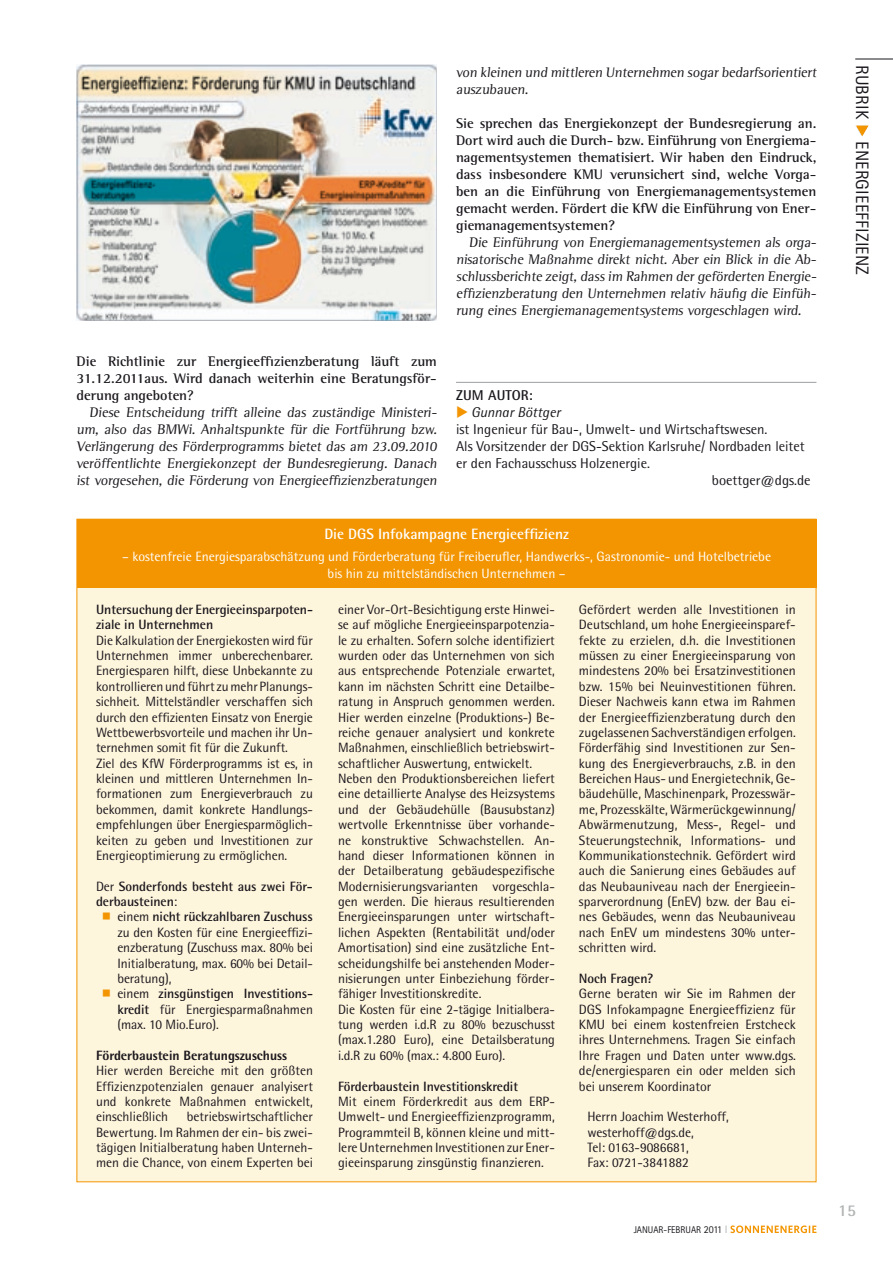
<style>
.page{position:relative;width:893px;height:1263px;background:#fff}
.page>*{position:absolute;margin:0;border:0;box-sizing:border-box;transform-origin:0 0}
.t1{font:18px "Rotis Sans Serif Std";letter-spacing:.01em;color:#1a171c}
.t2{font:700 16.5px "Rotis Semi Sans Std";color:#b1b3b4}
.t3{font:700 15px "Rotis Semi Sans Std";color:#fff}
.t4{font:14.25px/17px "Rotis Semi Serif Std";color:#1a171c;text-align:justify}
.t5{font:700 14.25px/17px "Rotis Semi Serif Std";color:#1a171c;text-align:justify}
.t6{font:14.25px "Rotis Semi Sans Std";color:#1a171c}
.t7{font:italic 14.25px "Rotis Semi Sans Std";color:#1a171c}
.t8{font:700 14.25px "Rotis Semi Sans Std";letter-spacing:.01em;color:#1a171c}
.t9{font:13.5px/15.5px "Rotis Semi Sans Std";color:#1a171c;text-align:justify}
.t10{font:13.5px/17.2px "Rotis Semi Sans Std";color:#fff;text-align:center}
.t11{font:700 13.5px/15.5px "Rotis Semi Sans Std";letter-spacing:-.005em;color:#1a171c}
.t12{font:800 13.5px "Rotis Semi Sans Std";letter-spacing:-.005em;color:#1a171c}
.t13{font:10.65px "Rotis Sans Serif Std";color:#1a171c;scale:.95 1}
.t14{font:9.75px "Rotis Sans Serif Std";color:#1a171c;scale:.95 1}
.s1{color:#f39500}
.s2{font-weight:400}
.s3{font-weight:700}
.s4{font-size:10.8px;color:#b1b3b4}
.s5{color:#0076bd}
</style>
<div class="page">
<svg style="left:730px;top:1225px;width:86px;height:8px"></svg>
<hr style="left:855px;top:59px;width:38px;height:1px;background:#1a171c">
<svg style="left:856px;top:125px;width:13px;height:12px"></svg>
<div style="left:77px;top:519px;width:739px;height:663px;background:#fef5dd"></div>
<div style="left:77px;top:519px;width:739px;height:68px;background:#f39500"></div>
<img style="left:77px;top:65px;width:360px;height:256px">
<hr style="left:456px;top:382px;width:360px;height:1px;background:#9d9ea0">
<p class="t5" style="left:77px;top:352px;width:362px">Die Richtlinie zur Energieeffizienzberatung läuft zum 31.12.2011aus. Wird danach weiterhin eine Beratungsför&shy;derung angeboten?</p>
<p class="t4" style="left:77px;top:403px;width:364px;text-indent:13px">Diese Entscheidung trifft alleine das zuständige Ministeri&shy;um, also das BMWi. Anhaltspunkte für die Fortführung bzw.<br>Verlängerung des Förderprogramms bietet das am 23.09.2010 veröffentlichte Energiekonzept der Bundesregierung. Danach ist vorgesehen, die Förderung von Energieeffizienzberatungen</p>
<p class="t4" style="left:456px;top:63px;width:364px">von kleinen und mittleren Unternehmen sogar bedarfsorientiert auszubauen.</p>
<p class="t5" style="left:456px;top:114px;width:362px">Sie sprechen das Energiekonzept der Bundesregierung an.<br>Dort wird auch die Durch- bzw. Einführung von Energiema&shy;nagementsystemen thematisiert. Wir haben den Eindruck, dass insbesondere KMU verunsichert sind, welche Vorga&shy;ben an die Einführung von Energiemanagementsystemen gemacht werden. Fördert die KfW die Einführung von Ener&shy;giemanagementsystemen?</p>
<p class="t4" style="left:456px;top:233px;width:364px;text-indent:13px">Die Einführung von Energiemanagementsystemen als orga&shy;nisatorische Maßnahme direkt nicht. Aber ein Blick in die Ab&shy;schlussberichte zeigt, dass im Rahmen der geförderten Energie&shy;effizienzberatung den Unternehmen relativ häufig die Einfüh&shy;rung eines Energiemanagementsystems vorgeschlagen wird.</p>
<p class="t8" style="left:456px;top:386px;width:78px">Zum Autor:</p>
<p class="t7" style="left:456px;top:403px;width:106px"><span class="s1">◆</span> Gunnar Böttger</p>
<p class="t6" style="left:456px;top:420px;width:313px">ist Ingenieur für Bau-, U mwelt- und Wirtschaftswesen.</p>
<p class="t6" style="left:456px;top:438px;width:350px">Als Vorsitzender der DGS-Sektion Karlsruhe/ Nordbaden leitet</p>
<p class="t6" style="left:456px;top:455px;width:195px">er den Fachausschuss Holzenergie.</p>
<p class="t6" style="left:712px;top:472px;width:100px">boettger@dgs.de</p>
<p class="t3" style="left:324px;top:525px;width:246px">Die DGS Infokampagne Energieeffizienz</p>
<p class="t10" style="left:122px;top:547px;width:650px">– kostenfreie Energiesparabschätzung und Förderberatung für Freiberufler, Handwerks-, Gastronomie- und Hotelbetriebe bis hin zu mittelständischen U nternehmen –</p>
<p class="t9" style="left:579px;top:601px;width:218px">Gefördert werden alle Investitionen in Deutschland, um hohe Energieeinsparef&shy;fekte zu erzielen, d.h. die Investitionen müssen zu einer Energieeinsparung von mindestens 20% bei Ersatzinvestitionen bzw. 15% bei Neuinvestitionen führen.<br>Dieser Nachweis kann etwa im Rahmen der Energieeffizienzberatung durch den zugelassenen Sachverständigen erfolgen.<br>Förderfähig sind Investitionen zur Sen&shy;kung des Energieverbrauchs, z.B. in den Bereichen Haus- und Energietechnik, Ge&shy;bäudehülle, Maschinenpark, Prozesswär&shy;me, Prozesskälte, Wärmerückgewinnung/ Abwärmenutzung, Mess-, Regel- und Steuerungstechnik, Informations- und Kommunikationstechnik. Gefördert wird auch die Sanierung eines Gebäudes auf das Neubauniveau nach der Energieein&shy;sparverordnung (EnEV) bzw. der Bau ei&shy;nes Gebäudes, wenn das Neubauniveau nach EnEV um mindestens 30% unter&shy;schritten wird.</p>
<p class="t11" style="left:579px;top:970px;width:76px">Noch Fragen?</p>
<p class="t9" style="left:579px;top:986px;width:218px">Gerne beraten wir Sie im Rahmen der DGS Infokampagne Energieeffizienz für KMU bei einem kostenfreien Erstcheck ihres U nternehmens. Tragen Sie einfach Ihre Fragen und Daten unter www.dgs. de/energiesparen ein oder melden sich bei unserem Koordinator</p>
<p class="t9" style="left:587px;top:1109px;width:143px;text-align:left">Herrn Joachim Westerhoff, westerhoff@dgs.de,<br>Tel: 0163-9086681,<br>Fax: 0721-3841882</p>
<p class="t9" style="left:338px;top:601px;width:218px;text-align:left">einer Vor-Ort-Besichtigung erste Hinwei&shy;se auf mögliche Energieeinsparpotenzia&shy;le zu erhalten. Sofern solche identifiziert wurden oder das U nternehmen von sich aus entsprechende Potenziale erwartet, kann im nächsten Schritt eine Detailbe&shy;ratung in Anspruch genommen werden.<br>Hier werden einzelne (Produktions-) Be&shy;reiche genauer analysiert und konkrete Maßnahmen, einschließlich betriebswirt&shy;schaftlicher Auswertung, entwickelt.<br>Neben den Produktionsbereichen liefert eine detaillierte Analyse des Heizsystems und der Gebäudehülle (Bausubstanz) wertvolle Erkenntnisse über vorhande&shy;ne konstruktive Schwachstellen. An&shy;hand dieser Informationen können in der Detailberatung gebäudespezifische Modernisierungsvarianten vorgeschla&shy;gen werden. Die hieraus resultierenden Energieeinsparungen unter wirtschaft&shy;lichen Aspekten (Rentabilität und/oder Amortisation) sind eine zusätzliche Ent&shy;scheidungshilfe bei anstehenden Moder&shy;nisierungen unter Einbeziehung förder&shy;fähiger Investitionskredite.<br>Die Kosten für eine 2-tägige Initialbera&shy;tung werden i.d.R zu 80% bezuschusst (max.1.280 Euro), eine Detailsberatung i.d.R zu 60% (max.: 4.800 Euro).</p>
<p class="t11" style="left:338px;top:1078px;width:181px">Förderbaustein Investitionskredit</p>
<p class="t9" style="left:338px;top:1093px;width:218px">Mit einem Förderkredit aus dem ERP-U mwelt- und Energieeffizienzprogramm, Programmteil B, können kleine und mitt&shy;lere U nternehmen Investitionen zur Ener&shy;gieeinsparung zinsgünstig finanzieren.</p>
<p class="t11" style="left:96px;top:601px;width:218px">Untersuchung der Energieeinsparpoten&shy;ziale in Unternehmen</p>
<p class="t9" style="left:96px;top:632px;width:218px;text-align:left">Die Kalkulation der Energiekosten wird für U nternehmen immer unberechenbarer.<br>Energiesparen hilft, diese U nbekannte zu kontrollieren und führt zu mehr Planungs&shy;sichheit. Mittelständler verschaffen sich durch den effizienten Einsatz von Energie Wettbewerbsvorteile und machen ihr U n&shy;ternehmen somit fit für die Zukunft.<br>Ziel des KfW Förderprogramms ist es, in kleinen und mittleren U nternehmen In&shy;formationen zum Energieverbrauch zu bekommen, damit konkrete Handlungs&shy;empfehlungen über Energiesparmöglich&shy;keiten zu geben und Investitionen zur Energieoptimierung zu ermöglichen.</p>
<p class="t11" style="left:96px;top:878px;width:218px"><span class="s2">Der</span> Sonderfonds besteht aus zwei För&shy;derbausteinen<span class="s2">:</span></p>
<p class="t9" style="left:117px;top:909px;width:197px;text-align:left">einem <span class="s3">nicht rückzahlbaren Zuschuss </span>zu den Kosten für eine Energieeffizi&shy;enzberatung (Zuschuss max. 80% bei<br>Initialberatung, max. 60% bei Detail&shy;beratung),<br>einem <span class="s3">zinsgünstigen Investitions&shy;kredit</span> für Energiesparmaßnahmen (max. 10 Mio.Euro).</p>
<p class="t12" style="left:96px;top:1047px;width:192px">Förderbaustein Beratungszuschuss</p>
<p class="t9" style="left:96px;top:1063px;width:218px">Hier werden Bereiche mit den größten Effizienzpotenzialen genauer analyisert und konkrete Maßnahmen entwickelt, einschließlich</p>
<p class="t9" style="left:96px;top:1109px;width:218px;text-indent:91px">betriebswirtschaftlicher Bewertung. Im Rahmen der ein- bis zwei&shy;tägigen Initialberatung haben U nterneh&shy;men die Chance, von einem Experten bei</p>
<p class="t14" style="left:634px;top:1223px;width:51px">JANUAR-FEBRUAR</p>
<p class="t13" style="left:704px;top:1223px;width:27px">2011 <span class="s4">I</span></p>
<h1 class="t1" style="left:873px;top:65px;width:212px;rotate:90deg">RUBRIK <span class="s5">◆</span> ENERGIEEFFIZIENZ</h1>
<p class="t2" style="left:838px;top:1200px;width:19px">15</p>
</div>
